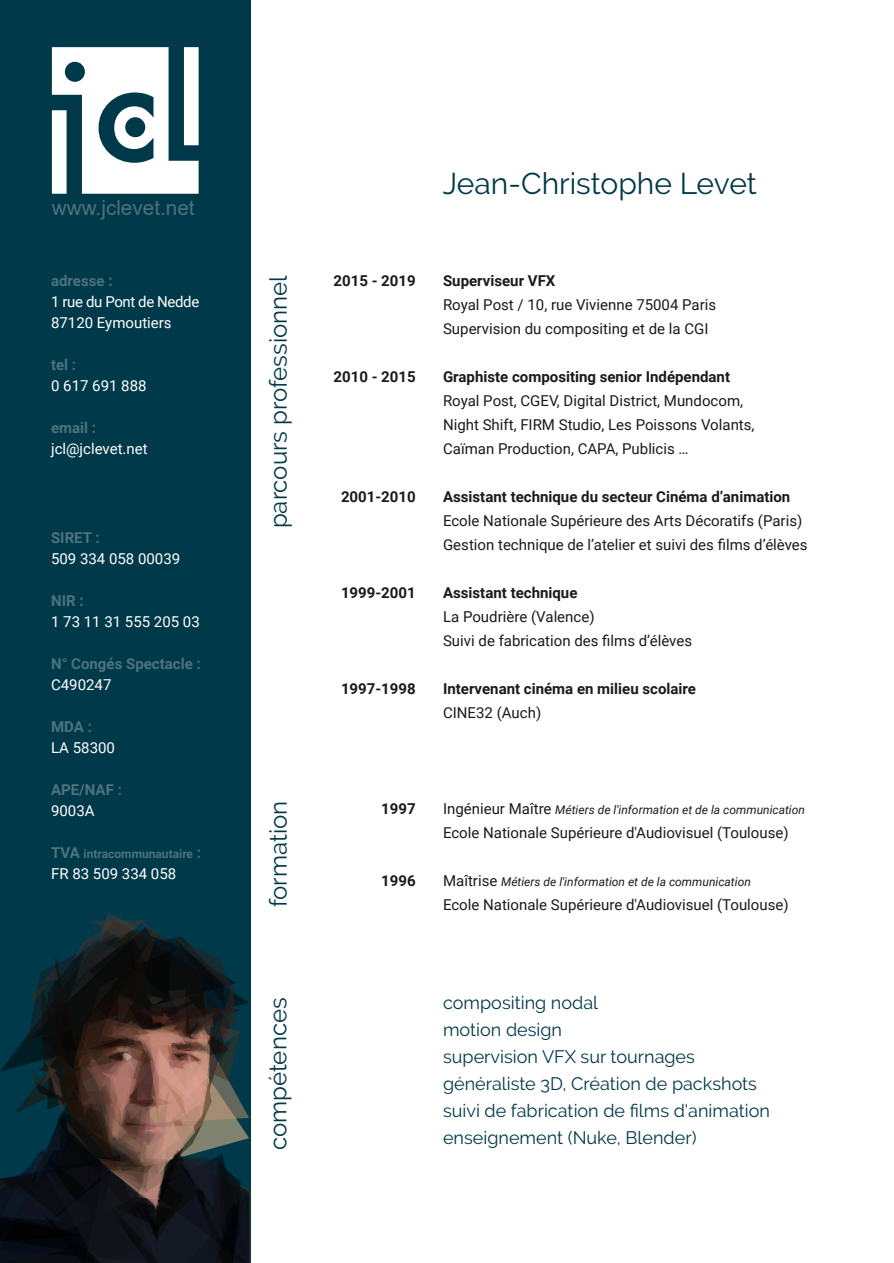
<style>
.page{position:relative;width:894px;height:1263px;background:#fff}
.page>*{position:absolute;margin:0;border:0;box-sizing:border-box;transform-origin:0 0}
.t1{font:30px "Raleway";color:#003949}
.t2{font:24px "Raleway";color:#003949}
.t3{font:20.7px "Arial";color:rgb(255 255 255/.29)}
.t4{font:18px/27px "Raleway";color:#003949}
.t5{font:15px/24px "Roboto";color:#1a1a1a}
.t6{font:700 15px "Roboto";color:#1a1a1a}
.t7{font:15px/21px "Roboto";color:#fff}
.t8{font:700 15px "Roboto";color:rgb(255 255 255/.3)}
.t9{font:italic 12px "Roboto";color:#1a1a1a}
.t10{font:700 12px "Roboto";color:rgb(255 255 255/.3)}
.s1{font-size:15px}
.s2{font-style:normal;font-size:15px}
</style>
<div class="page">
<div style="left:0;top:0;width:250px;height:1263px;background:#003949"></div>
<svg style="left:52px;top:47px;width:146px;height:147px"></svg>
<svg style="left:0;top:913px;width:249px;height:350px"></svg>
<h3 class="t3" style="left:52px;top:200px;width:144px">www.jclevet.net</h3>
<p class="t8" style="left:51px;top:275px;width:63px">adresse :</p>
<p class="t7" style="left:51px;top:293px;width:150px">1 rue du Pont de Nedde<br>87120 Eymoutiers</p>
<p class="t8" style="left:51px;top:359px;width:27px">tel :</p>
<p class="t7" style="left:51px;top:377px;width:97px">0 617 691 888</p>
<p class="t8" style="left:51px;top:422px;width:47px">email :</p>
<p class="t7" style="left:51px;top:440px;width:98px">jcl@jclevet.net</p>
<p class="t8" style="left:51px;top:532px;width:50px">SIRET :</p>
<p class="t7" style="left:51px;top:550px;width:131px">509 334 058 00039</p>
<p class="t8" style="left:51px;top:595px;width:34px">NIR :</p>
<p class="t7" style="left:51px;top:613px;width:150px">1 73 11 31 555 205 03</p>
<p class="t8" style="left:51px;top:658px;width:151px">N° Congés Spectacle :</p>
<p class="t7" style="left:51px;top:676px;width:62px">C490247</p>
<p class="t8" style="left:51px;top:721px;width:42px">MDA :</p>
<p class="t7" style="left:51px;top:739px;width:65px">LA 58300</p>
<p class="t8" style="left:51px;top:784px;width:72px">APE/NAF :</p>
<p class="t7" style="left:51px;top:802px;width:45px">9003A</p>
<p class="t10" style="left:51px;top:849px;width:151px"><span class="s1">TVA</span> intracommunautaire <span class="s1">:</span></p>
<p class="t7" style="left:51px;top:865px;width:127px">FR 83 509 334 058</p>
<h2 class="t2" style="left:264px;top:528px;width:255px;rotate:-90deg">parcours professionnel</h2>
<h2 class="t2" style="left:264px;top:907px;width:108px;rotate:-90deg">formation</h2>
<h2 class="t2" style="left:264px;top:1150px;width:154px;rotate:-90deg">compétences</h2>
<h1 class="t1" style="left:442px;top:166px;width:315px">Jean-Christophe Levet</h1>
<p class="t6" style="left:333px;top:275px;width:84px">2015 - 2019</p>
<p class="t6" style="left:333px;top:371px;width:84px">2010 - 2015</p>
<p class="t6" style="left:341px;top:491px;width:76px">2001-2010</p>
<p class="t6" style="left:341px;top:587px;width:76px">1999-2001</p>
<p class="t6" style="left:341px;top:683px;width:76px">1997-1998</p>
<p class="t6" style="left:443px;top:275px;width:114px">Superviseur VFX</p>
<p class="t5" style="left:443px;top:294px;width:274px">Royal Post / 10, rue Vivienne 75004 Paris<br>Supervision du compositing et de la CGI</p>
<p class="t6" style="left:443px;top:371px;width:288px">Graphiste compositing senior Indépendant</p>
<p class="t5" style="left:443px;top:390px;width:313px">Royal Post, CGEV, Digital District, Mundocom,<br>Night Shift, FIRM Studio, Les Poissons Volants,<br>Caïman Production, CAPA, Publicis …</p>
<p class="t6" style="left:443px;top:491px;width:348px">Assistant technique du secteur Cinéma d’animation</p>
<p class="t5" style="left:443px;top:510px;width:366px">Ecole Nationale Supérieure des Arts Décoratifs (Paris)<br>Gestion technique de l’atelier et suivi des films d’élèves</p>
<p class="t6" style="left:443px;top:587px;width:136px">Assistant technique</p>
<p class="t5" style="left:443px;top:606px;width:250px">La Poudrière (Valence)<br>Suivi de fabrication des films d’élèves</p>
<p class="t6" style="left:443px;top:683px;width:254px">Intervenant cinéma en milieu scolaire</p>
<p class="t5" style="left:443px;top:702px;width:100px">CINE32 (Auch)</p>
<p class="t6" style="left:381px;top:803px;width:36px">1997</p>
<p class="t6" style="left:381px;top:875px;width:36px">1996</p>
<p class="t9" style="left:443px;top:805px;width:363px"><span class="s2">Ingénieur Maître</span> Métiers de l'information et de la communication</p>
<p class="t5" style="left:443px;top:822px;width:347px">Ecole Nationale Supérieure d'Audiovisuel (Toulouse)</p>
<p class="t9" style="left:443px;top:877px;width:309px"><span class="s2">Maîtrise</span> Métiers de l'information et de la communication</p>
<p class="t5" style="left:443px;top:894px;width:347px">Ecole Nationale Supérieure d'Audiovisuel (Toulouse)</p>
<p class="t4" style="left:443px;top:989px;width:328px">compositing nodal<br>motion design<br>supervision VFX sur tournages généraliste 3D, Création de packshots suivi de fabrication de films d'animation enseignement (Nuke, Blender)</p>
</div>
